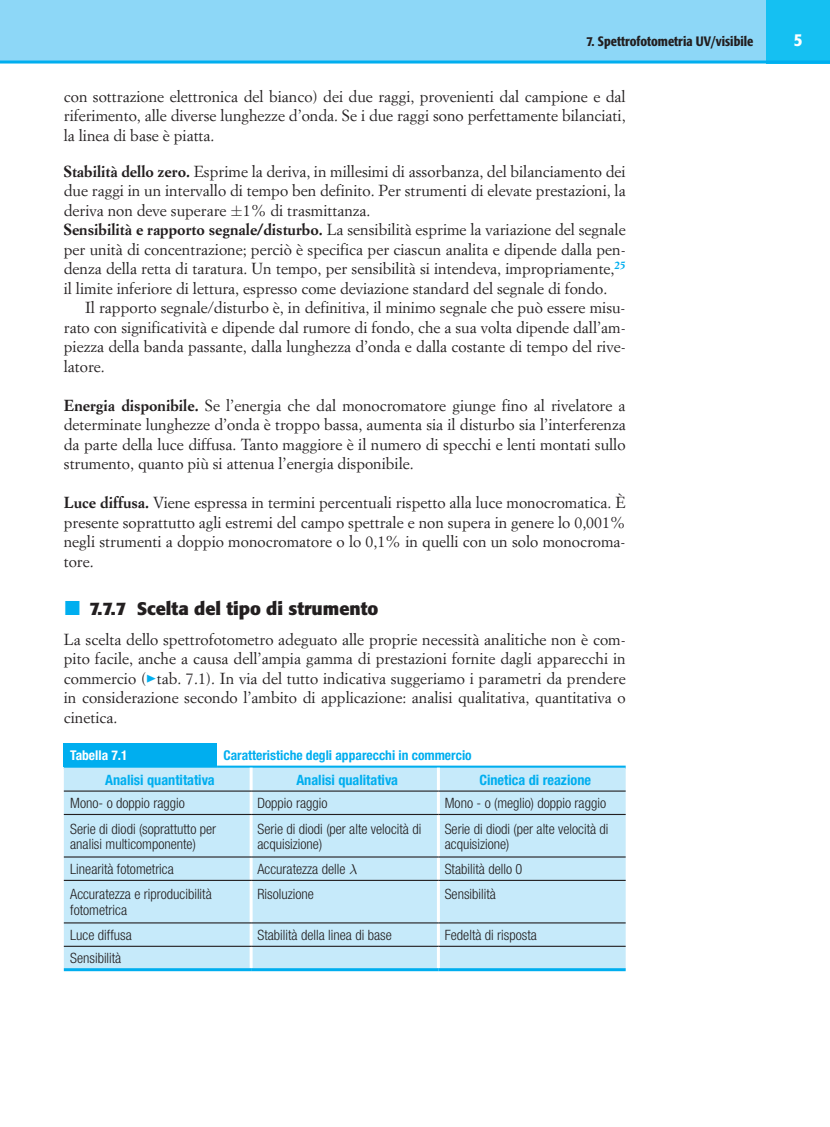
<style>
.page{position:relative;width:830px;height:1127px;background:#fff}
.page>*{position:absolute;margin:0;border:0;box-sizing:border-box;transform-origin:0 0}
.t1{font:700 18px "Formata";color:#231f20}
.t2{font:500 condensed 18px "Formata";color:#fff}
.t3{font:15.75px/19.5px "Simoncini Garamond";color:#231f20;text-align:justify}
.t4{font:300 condensed 14.25px/15.8px "Helvetica Neue";color:#231f20}
.t5{font:700 condensed 14.25px "Helvetica Neue";color:#00aeef}
.t6{font:700 condensed 13.5px "Helvetica Neue";color:#00aeef}
.t7{font:500 condensed 13.5px "Formata";color:#231f20}
.t8{font:700 condensed 13.5px "Helvetica Neue";color:#fff}
.s1{font-weight:700}
.s2{color:#00aeef}
</style>
<div class="page">
<div style="left:0;top:0;width:829px;height:62px;background:#8dd7f7"></div>
<div style="left:765px;top:0;width:64px;height:63px;background:#15c0f2"></div>
<hr style="left:0;top:61px;width:829px;height:3px;background:#00aeef">
<div style="left:64px;top:744px;width:153px;height:23px;background:#00aeef"></div>
<hr style="left:64px;top:765px;width:153px;height:3px;background:#00aeef">
<hr style="left:217px;top:765px;width:408px;height:3px;background:#00aeef">
<div style="left:64px;top:768px;width:561px;height:200px;background:#c6eafa"></div>
<hr style="left:249px;top:768px;width:3px;height:22px;background:#fff">
<hr style="left:436px;top:768px;width:3px;height:22px;background:#fff">
<hr style="left:249px;top:791px;width:3px;height:23px;background:#fff">
<hr style="left:436px;top:791px;width:3px;height:23px;background:#fff">
<hr style="left:249px;top:815px;width:3px;height:41px;background:#fff">
<hr style="left:436px;top:815px;width:3px;height:41px;background:#fff">
<hr style="left:249px;top:857px;width:3px;height:23px;background:#fff">
<hr style="left:436px;top:857px;width:3px;height:23px;background:#fff">
<hr style="left:249px;top:881px;width:3px;height:41px;background:#fff">
<hr style="left:436px;top:881px;width:3px;height:41px;background:#fff">
<hr style="left:249px;top:923px;width:3px;height:23px;background:#fff">
<hr style="left:436px;top:923px;width:3px;height:23px;background:#fff">
<hr style="left:249px;top:947px;width:3px;height:21px;background:#fff">
<hr style="left:436px;top:947px;width:3px;height:21px;background:#fff">
<hr style="left:64px;top:814px;width:187px;height:1px;background:#231f20">
<hr style="left:251px;top:814px;width:187px;height:1px;background:#231f20">
<hr style="left:438px;top:814px;width:187px;height:1px;background:#231f20">
<hr style="left:64px;top:856px;width:187px;height:1px;background:#231f20">
<hr style="left:251px;top:856px;width:187px;height:1px;background:#231f20">
<hr style="left:438px;top:856px;width:187px;height:1px;background:#231f20">
<hr style="left:64px;top:880px;width:187px;height:1px;background:#231f20">
<hr style="left:251px;top:880px;width:187px;height:1px;background:#231f20">
<hr style="left:438px;top:880px;width:187px;height:1px;background:#231f20">
<hr style="left:64px;top:922px;width:187px;height:1px;background:#231f20">
<hr style="left:251px;top:922px;width:187px;height:1px;background:#231f20">
<hr style="left:438px;top:922px;width:187px;height:1px;background:#231f20">
<hr style="left:64px;top:790px;width:187px;height:1px;background:#231f20">
<hr style="left:251px;top:790px;width:187px;height:1px;background:#231f20">
<hr style="left:438px;top:790px;width:187px;height:1px;background:#231f20">
<hr style="left:64px;top:946px;width:187px;height:1px;background:#231f20">
<hr style="left:251px;top:946px;width:187px;height:1px;background:#231f20">
<hr style="left:438px;top:946px;width:187px;height:1px;background:#231f20">
<hr style="left:64px;top:968px;width:187px;height:3px;background:#00aeef">
<hr style="left:251px;top:968px;width:187px;height:3px;background:#00aeef">
<hr style="left:438px;top:968px;width:187px;height:3px;background:#00aeef">
<svg style="left:349px;top:864px;width:8px;height:11px"></svg>
<p class="t7" style="left:586px;top:33px;width:168px">7. Spettrofotometria UV/visibile</p>
<p class="t2" style="left:793px;top:28px;width:10px">5</p>
<p class="t3" style="left:64px;top:86px;width:563px">con sottrazione elettronica del bianco) dei due raggi, provenienti dal campione e dal riferimento, alle diverse lunghezze d’onda. Se i due raggi sono perfettamente bilanciati, la linea di base è piatta.</p>
<p class="t3" style="left:64px;top:161px;width:563px;text-align:left"><span class="s1">Stabilità dello zero.</span> Esprime la deriva, in millesimi di assorbanza, del bilanciamento dei due raggi in un intervallo di tempo ben definito. Per strumenti di elevate prestazioni, la deriva non deve superare 1% di trasmittanza.<br><span class="s1">Sensibilità e rapporto segnale/disturbo.</span> La sensibilità esprime la variazione del segnale per unità di concentrazione; perciò è specifica per ciascun analita e dipende dalla pen&shy;denza della retta di taratura. Un tempo, per sensibilità si intendeva, impropriamente,<sup>25 </sup>il limite inferiore di lettura, espresso come deviazione standard del segnale di fondo.</p>
<p class="t3" style="left:64px;top:297px;width:563px;text-indent:21px">Il rapporto segnale/disturbo è, in definitiva, il minimo segnale che può essere misu&shy;rato con significatività e dipende dal rumore di fondo, che a sua volta dipende dall’am&shy;piezza della banda passante, dalla lunghezza d’onda e dalla costante di tempo del rive&shy;latore.</p>
<p class="t3" style="left:64px;top:395px;width:563px"><span class="s1">Energia disponibile.</span> Se l’energia che dal monocromatore giunge fino al rivelatore a determinate lunghezze d’onda è troppo bassa, aumenta sia il disturbo sia l’interferenza da parte della luce diffusa. Tanto maggiore è il numero di specchi e lenti montati sullo strumento, quanto più si attenua l’energia disponibile.</p>
<p class="t3" style="left:64px;top:492px;width:563px"><span class="s1">Luce diffusa.</span> Viene espressa in termini percentuali rispetto alla luce monocromatica. È presente soprattutto agli estremi del campo spettrale e non supera in genere lo 0,001% negli strumenti a doppio monocromatore o lo 0,1% in quelli con un solo monocroma&shy;tore.</p>
<p class="t1" style="left:89px;top:598px;width:290px">7.7.7 Scelta del tipo di strumento</p>
<p class="t3" style="left:64px;top:629px;width:563px">La scelta dello spettrofotometro adeguato alle proprie necessità analitiche non è com&shy;pito facile, anche a causa dell’ampia gamma di prestazioni fornite dagli apparecchi in commercio (<span class="s2">◆</span>tab. 7.1). In via del tutto indicativa suggeriamo i parametri da prendere in considerazione secondo l’ambito di applicazione: analisi qualitativa, quantitativa o cinetica.</p>
<p class="t8" style="left:70px;top:746px;width:59px">Tabella 7.1</p>
<p class="t6" style="left:223px;top:746px;width:250px">Caratteristiche degli apparecchi in commercio</p>
<p class="t5" style="left:105px;top:771px;width:111px">Analisi quantitativa</p>
<p class="t5" style="left:296px;top:771px;width:103px">Analisi qualitativa</p>
<p class="t5" style="left:479px;top:771px;width:113px">Cinetica di reazione</p>
<p class="t4" style="left:70px;top:795px;width:116px">Mono- o doppio raggio</p>
<p class="t4" style="left:257px;top:795px;width:72px">Doppio raggio</p>
<p class="t4" style="left:444px;top:795px;width:163px">Mono - o (meglio) doppio raggio</p>
<p class="t4" style="left:70px;top:820px;width:147px">Serie di diodi (soprattutto per analisi multicomponente)</p>
<p class="t4" style="left:257px;top:820px;width:165px">Serie di diodi (per alte velocità di acquisizione)</p>
<p class="t4" style="left:444px;top:820px;width:165px">Serie di diodi (per alte velocità di acquisizione)</p>
<p class="t4" style="left:70px;top:861px;width:105px">Linearità fotometrica</p>
<p class="t4" style="left:257px;top:861px;width:89px">Accuratezza delle</p>
<p class="t4" style="left:444px;top:861px;width:79px">Stabilità dello 0</p>
<p class="t4" style="left:70px;top:886px;width:143px">Accuratezza e riproducibilità fotometrica</p>
<p class="t4" style="left:257px;top:886px;width:58px">Risoluzione</p>
<p class="t4" style="left:444px;top:886px;width:53px">Sensibilità</p>
<p class="t4" style="left:70px;top:927px;width:63px">Luce diffusa</p>
<p class="t4" style="left:257px;top:927px;width:136px">Stabilità della linea di base</p>
<p class="t4" style="left:444px;top:927px;width:94px">Fedeltà di risposta</p>
<p class="t4" style="left:70px;top:950px;width:53px">Sensibilità</p>
</div>
